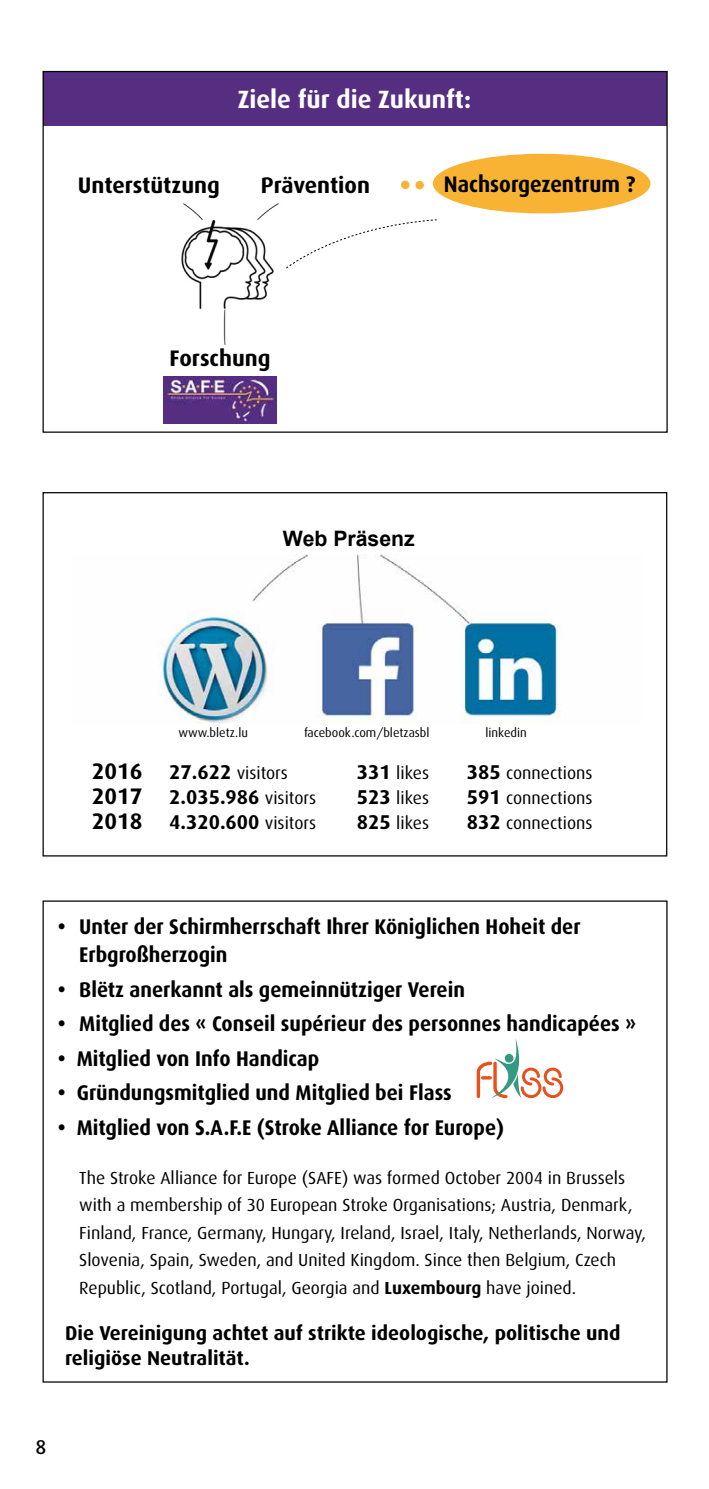
<style>
.page{position:relative;width:709px;height:1489px;background:#fff}
.page>*{position:absolute;margin:0;border:0;box-sizing:border-box;transform-origin:0 0}
.t1{font:700 25px "Dax";color:#fff}
.t2{font:700 22.5px "Dax";color:#000}
.t3{font:700 22.5px "Dax";color:#000;scale:.94 1}
.t4{font:700 21.25px/27.5px "Dax";color:#000;scale:.95 1}
.t5{font:700 21.25px "Arial";color:#000}
.t6{font:700 20px/25px "Dax";color:#000}
.t7{font:500 20px "Dax";color:#000}
.t8{font:17.5px/27.5px "Dax";color:#000}
.t9{font:12.5px "Dax";color:#000}
.s1{font-weight:700;font-size:22.5px}
.s2{font-weight:700;font-size:20px}
.s3{font-size:22.5px}
.s4{font-weight:400;font-size:17.5px}
.s5{font-weight:700}
</style>
<div class="page">
<img style="left:45px;top:125px;width:620px;height:299px">
<div style="left:433px;top:154px;width:217px;height:59px;background:#f8b334;border-radius:50%"></div>
<div style="left:401px;top:181px;width:8px;height:8px;background:#f8b334;border-radius:50%"></div>
<div style="left:415px;top:181px;width:9px;height:8px;background:#f8b334;border-radius:50%"></div>
<img style="left:158px;top:554px;width:403px;height:169px">
<img style="left:163px;top:376px;width:113px;height:48px">
<div style="left:43px;top:72px;width:623px;height:53px;background:#552e81"></div>
<div style="left:57px;top:176px;width:184px;height:27px;background:#fff"></div>
<div style="left:128px;top:349px;width:184px;height:27px;background:#fff"></div>
<div style="left:234px;top:176px;width:163px;height:27px;background:#fff"></div>
<svg style="left:286px;top:219px;width:151px;height:49px"></svg>
<svg style="left:476px;top:1039px;width:88px;height:60px"></svg>
<h1 class="t1" style="left:238px;top:85px;width:235px">Ziele für die Zukunft:</h1>
<p class="t2" style="left:78px;top:173px;width:144px">Unterstützung</p>
<p class="t2" style="left:261px;top:173px;width:110px">Prävention</p>
<p class="t3" style="left:444px;top:171px;width:205px">Nachsorgezentrum ?</p>
<p class="t2" style="left:170px;top:345px;width:102px">Forschung</p>
<p class="t5" style="left:283px;top:527px;width:133px">Web Präsenz</p>
<p class="t9" style="left:179px;top:725px;width:71px">www.bletz.lu</p>
<p class="t9" style="left:304px;top:725px;width:127px">facebook.com/bletzasbl</p>
<p class="t9" style="left:485px;top:725px;width:43px">linkedin</p>
<p class="t8" style="left:92px;top:759px;width:198px"><span class="s1">2016</span> <span class="s2">27.622</span> visitors</p>
<p class="t8" style="left:357px;top:759px;width:74px"><span class="s2">331</span> likes</p>
<p class="t8" style="left:467px;top:759px;width:127px"><span class="s2">385</span> connections</p>
<p class="t6" style="left:92px;top:784px;width:226px"><span class="s3">2017</span> 2.035.986 <span class="s4">visitors</span></p>
<p class="t8" style="left:357px;top:784px;width:74px"><span class="s2">523</span> likes</p>
<p class="t8" style="left:467px;top:784px;width:127px"><span class="s2">591</span> connections</p>
<p class="t6" style="left:92px;top:809px;width:226px"><span class="s3">2018</span> 4.320.600 <span class="s4">visitors</span></p>
<p class="t8" style="left:357px;top:809px;width:74px"><span class="s2">825</span> likes</p>
<p class="t8" style="left:467px;top:809px;width:127px"><span class="s2">832</span> connections</p>
<p class="t4" style="left:79px;top:913px;width:529px;text-indent:-21px">• Unter der Schirmherrschaft Ihrer Königlichen Hoheit der<br>Erbgroßherzogin</p>
<p class="t4" style="left:58px;top:975px;width:430px">• Blëtz anerkannt als gemeinnütziger Verein</p>
<p class="t4" style="left:58px;top:1010px;width:610px">• Mitglied des « Conseil supérieur des personnes handicapées »</p>
<p class="t4" style="left:58px;top:1044px;width:277px">• Mitglied von Info Handicap</p>
<p class="t4" style="left:58px;top:1079px;width:416px">• Gründungsmitglied und Mitglied bei Flass</p>
<p class="t4" style="left:58px;top:1113px;width:471px">• Mitglied von S.A.F.E (Stroke Alliance for Europe)</p>
<p class="t8" style="left:79px;top:1163px;width:568px">The Stroke Alliance for Europe (SAFE) was formed October 2004 in Brussels with a membership of 30 European Stroke Organisations; Austria, Denmark, Finland, France, Germany, Hungary, Ireland, Israel, Italy, Netherlands, Norway, Slovenia, Spain, Sweden, and United Kingdom. Since then Belgium, Czech Republic, Scotland, Portugal, Georgia and <span class="s5">Luxembourg</span> have joined.</p>
<p class="t6" style="left:65px;top:1320px;width:557px">Die Vereinigung achtet auf strikte ideologische, politische und religiöse Neutralität.</p>
<p class="t7" style="left:35px;top:1435px;width:12px">8</p>
</div>
